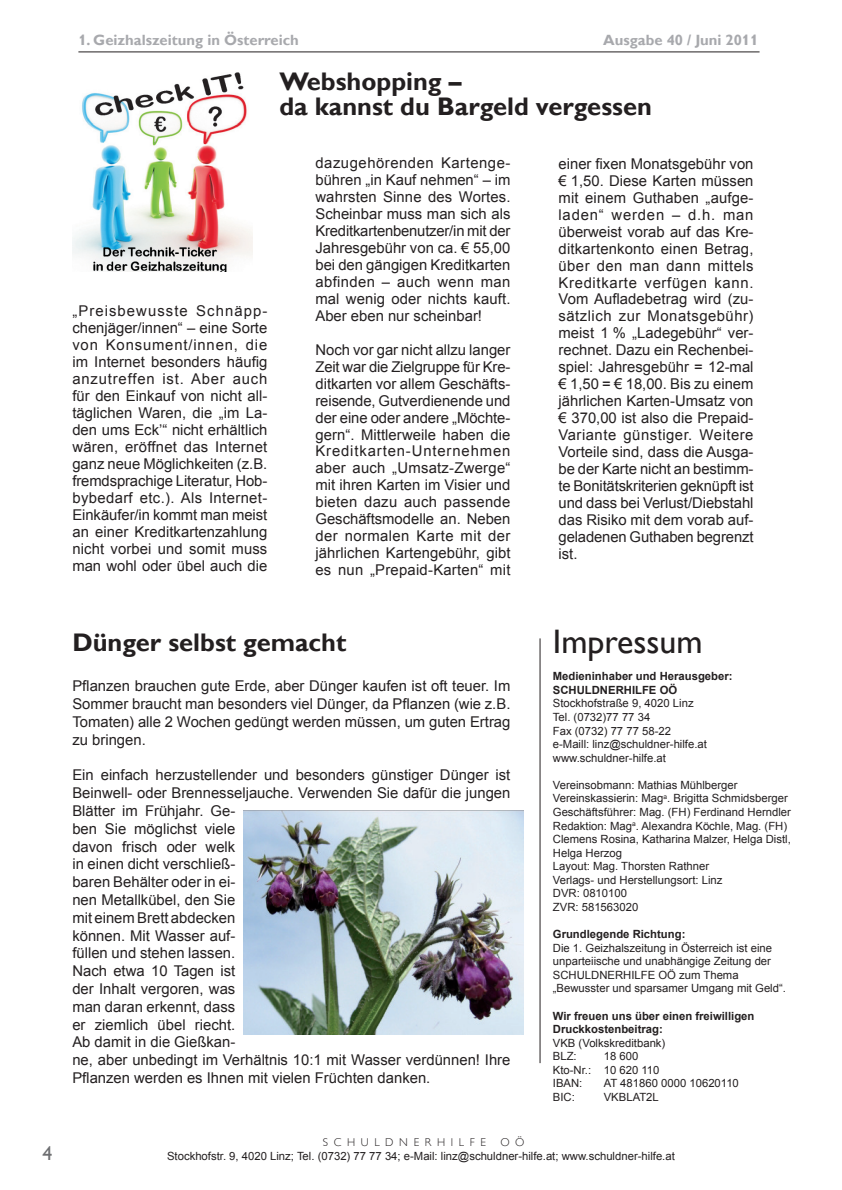
<style>
.page{position:relative;width:842px;height:1190px;background:#fff}
.page>*{position:absolute;margin:0;border:0;box-sizing:border-box;transform-origin:0 0}
.t1{font:33.9px "Gill Alt One";color:#231f20}
.t2{font:700 25.4px/25.4px "Gill Alt One";color:#231f20}
.t3{font:19.8px "Gill Alt One";color:#6d6e71}
.t4{font:14.8px/17px "Arial";color:#231f20;text-align:justify}
.t5{font:700 14.8px "Gill Alt One";color:#a8a9ad}
.t6{font:11.3px/13.6px "Arial";color:#231f20}
.t7{font:700 11.3px/13.6px "Arial";color:#231f20}
.t8{font:300 11.3px "Gill Alt One";letter-spacing:.5em;color:#231f20}
</style>
<div class="page">
<hr style="left:78px;top:52px;width:682px;height:1px;background:#231f20">
<img style="left:243px;top:811px;width:281px;height:223px">
<img style="left:72px;top:72px;width:181px;height:199px">
<hr style="left:540px;top:638px;width:1px;height:425px;background:#231f20">
<p class="t5" style="left:78px;top:33px;width:222px">1. Geizhalszeitung in Österreich</p>
<p class="t5" style="left:603px;top:33px;width:157px">Ausgabe 40 / Juni 2011</p>
<h2 class="t2" style="left:279px;top:70px;width:374px">Webshopping –<br>da kannst du Bargeld vergessen</h2>
<p class="t4" style="left:72px;top:304px;width:197px">„Preisbewusste Schnäpp&shy;chenjäger/innen“ – eine Sorte von Konsument/innen, die im Internet besonders häufig anzutreffen ist. Aber auch für den Einkauf von nicht all&shy;täglichen Waren, die „im La&shy;den ums Eck’“ nicht erhältlich wären, eröffnet das Internet ganz neue Möglichkeiten (z.B. fremdsprachige Literatur, Hob&shy;bybedarf etc.). Als Internet-Einkäufer/in kommt man meist an einer Kreditkartenzahlung nicht vorbei und somit muss man wohl oder übel auch die</p>
<p class="t4" style="left:315px;top:156px;width:197px">dazugehörenden Kartenge&shy;bühren „in Kauf nehmen“ – im wahrsten Sinne des Wortes.<br>Scheinbar muss man sich als Kreditkartenbenutzer/in mit der Jahresgebühr von ca. € 55,00 bei den gängigen Kreditkarten abfinden – auch wenn man mal wenig oder nichts kauft.<br>Aber eben nur scheinbar!</p>
<p class="t4" style="left:315px;top:342px;width:197px">Noch vor gar nicht allzu langer Zeit war die Zielgruppe für Kre&shy;ditkarten vor allem Geschäfts&shy;reisende, Gutverdienende und der eine oder andere „Möchte&shy;gern“. Mittlerweile haben die Kreditkarten-Unternehmen aber auch „Umsatz-Zwerge“ mit ihren Karten im Visier und bieten dazu auch passende Geschäftsmodelle an. Neben der normalen Karte mit der jährlichen Kartengebühr, gibt es nun „Prepaid-Karten“ mit</p>
<p class="t4" style="left:559px;top:156px;width:197px">einer fixen Monatsgebühr von € 1,50. Diese Karten müssen mit einem Guthaben „aufge&shy;laden“ werden – d.h. man überweist vorab auf das Kre&shy;ditkartenkonto einen Betrag, über den man dann mittels Kreditkarte verfügen kann.<br>Vom Aufladebetrag wird (zu&shy;sätzlich zur Monatsgebühr) meist 1 % „Ladegebühr“ ver&shy;rechnet. Dazu ein Rechenbei&shy;spiel: Jahresgebühr = 12-mal € 1,50 = € 18,00. Bis zu einem jährlichen Karten-Umsatz von € 370,00 ist also die Prepaid-Variante günstiger. Weitere Vorteile sind, dass die Ausga&shy;be der Karte nicht an bestimm&shy;te Bonitätskriterien geknüpft ist und dass bei Verlust/Diebstahl das Risiko mit dem vorab auf&shy;geladenen Guthaben begrenzt ist.</p>
<h3 class="t3" style="left:42px;top:1145px;width:11px">4</h3>
<h2 class="t2" style="left:72px;top:632px;width:276px">Dünger selbst gemacht</h2>
<p class="t4" style="left:72px;top:679px;width:440px;line-height:17.8px">Pflanzen brauchen gute Erde, aber Dünger kaufen ist oft teuer. Im Sommer braucht man besonders viel Dünger, da Pflanzen (wie z.B.<br>Tomaten) alle 2 Wochen gedüngt werden müssen, um guten Ertrag zu bringen.</p>
<p class="t4" style="left:72px;top:768px;width:440px;line-height:17.8px;text-align:left">Ein einfach herzustellender und besonders günstiger Dünger ist<br>Beinwell- oder Brennesseljauche. Verwenden Sie dafür die jungen<br>Blätter im Frühjahr. Ge-<br>ben Sie möglichst viele<br>davon frisch oder welk<br>in einen dicht verschließ-<br>baren Behälter oder in ei-<br>nen Metallkübel, den Sie<br>mit einem Brett abdecken<br>können. Mit Wasser auf-<br>füllen und stehen lassen.<br>Nach etwa 10 Tagen ist<br>der Inhalt vergoren, was<br>man daran erkennt, dass<br>er ziemlich übel riecht.<br>Ab damit in die Gießkan-<br>ne, aber unbedingt im Verhältnis 10:1 mit Wasser verdünnen! Ihre<br>Pflanzen werden es Ihnen mit vielen Früchten danken.</p>
<h1 class="t1" style="left:553px;top:628px;width:151px">Impressum</h1>
<p class="t7" style="left:553px;top:671px;width:181px">Medieninhaber und Herausgeber:<br>SCHULDNERHILFE OÖ</p>
<p class="t6" style="left:553px;top:698px;width:156px">Stockhofstraße 9, 4020 Linz<br>Tel. (0732)77 77 34<br>Fax (0732) 77 77 58-22 e-Maill: linz@schuldner-hilfe.at www.schuldner-hilfe.at</p>
<p class="t6" style="left:553px;top:779px;width:240px">Vereinsobmann: Mathias Mühlberger Vereinskassierin: Mag<sup>a</sup>. Brigitta Schmidsberger Geschäftsführer: Mag. (FH) Ferdinand Herndler Redaktion: Mag<sup>a</sup>. Alexandra Köchle, Mag. (FH)<br>Clemens Rosina, Katharina Malzer, Helga Distl, Helga Herzog<br>Layout: Mag. Thorsten Rathner<br>Verlags- und Herstellungsort: Linz<br>DVR: 0810100<br>ZVR: 581563020</p>
<p class="t7" style="left:553px;top:928px;width:134px">Grundlegende Richtung:</p>
<p class="t6" style="left:553px;top:942px;width:235px">Die 1. Geizhalszeitung in Österreich ist eine unparteiische und unabhängige Zeitung der SCHULDNERHILFE OÖ zum Thema „Bewusster und sparsamer Umgang mit Geld“.</p>
<p class="t7" style="left:553px;top:1010px;width:203px">Wir freuen uns über einen freiwilligen<br>Druckkostenbeitrag:</p>
<p class="t6" style="left:553px;top:1037px;width:114px">VKB (Volkskreditbank)<br>BLZ:</p>
<p class="t6" style="left:553px;top:1051px;width:108px;text-indent:51px">18 600<br>Kto-Nr.: 10 620 110<br>IBAN:</p>
<p class="t6" style="left:604px;top:1078px;width:137px">AT 481860 0000 10620110</p>
<p class="t6" style="left:553px;top:1091px;width:23px">BIC:</p>
<p class="t6" style="left:604px;top:1091px;width:57px">VKBLAT2L</p>
<p class="t8" style="left:323px;top:1136px;width:165px">SCHULDNERHILFE</p>
<p class="t8" style="left:500px;top:1136px;width:26px">O Ö</p>
<p class="t6" style="left:167px;top:1150px;width:509px">Stockhofstr. 9, 4020 Linz; Tel. (0732) 77 77 34; e-Mail: linz@schuldner-hilfe.at; www.schuldner-hilfe.at</p>
</div>
